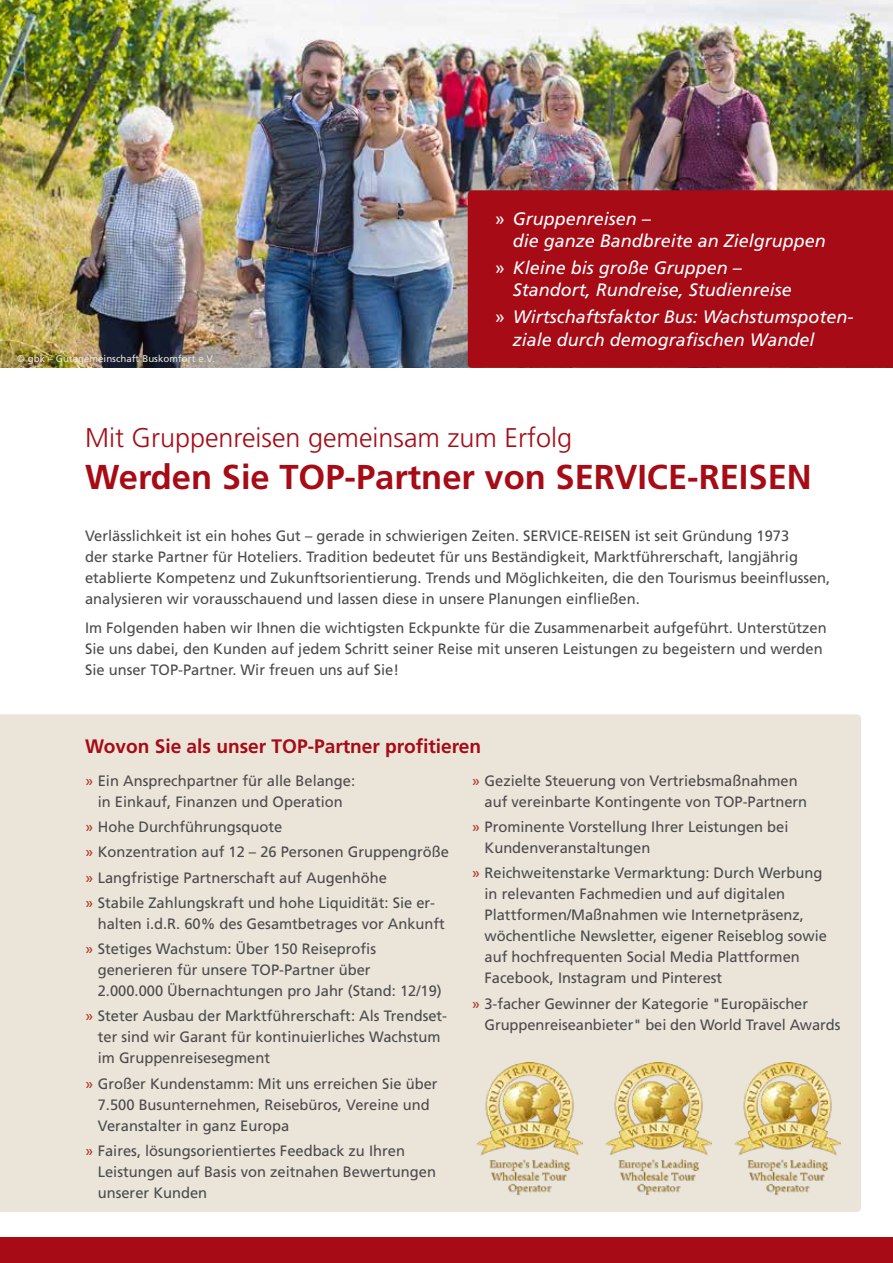
<style>
.page{position:relative;width:893px;height:1263px;background:#fff}
.page>*{position:absolute;margin:0;border:0;box-sizing:border-box;transform-origin:0 0}
.t1{font:700 34.5px "Frutiger LT Std";color:#a60b16}
.t2{font:300 27px "Frutiger LT Std";color:#a60b16}
.t3{font:700 19.5px "Frutiger LT Std";color:#a60b16}
.t4{font:italic 18px/22.5px "Frutiger LT Std";color:#fff}
.t5{font:15px/21px "Frutiger LT Std";color:#4b4b4d}
.t6{font:9.75px "Frutiger LT Std";color:#eae4d9}
.s1{font-style:normal}
.s2{color:#b33725}
</style>
<div class="page">
<div style="left:0;top:714px;width:861px;height:498px;background:#eae4d9"></div>
<div style="left:0;top:1237px;width:893px;height:26px;background:#a60b16"></div>
<img style="left:476px;top:1062px;width:107px;height:134px">
<img style="left:605px;top:1062px;width:106px;height:134px">
<img style="left:734px;top:1062px;width:106px;height:134px">
<img style="left:0;top:0;width:893px;height:368px">
<div style="left:468px;top:190px;width:425px;height:178px;background:#a60b16"></div>
<p class="t6" style="left:17px;top:353px;width:199px">© gbk – Gütegemeinschaft Buskomfort e.V.</p>
<p class="t4" style="left:513px;top:207px;width:315px;text-indent:-18px"><span class="s1">»</span> Gruppenreisen –<br>die ganze Bandbreite an Zielgruppen</p>
<p class="t4" style="left:513px;top:256px;width:281px;text-indent:-18px"><span class="s1">»</span> Kleine bis große Gruppen –<br>Standort, Rundreise, Studienreise</p>
<p class="t4" style="left:513px;top:306px;width:342px;text-indent:-18px"><span class="s1">»</span> Wirtschaftsfaktor Bus: Wachstumspoten&shy;ziale durch demografischen Wandel</p>
<h2 class="t2" style="left:85px;top:423px;width:489px">Mit Gruppenreisen gemeinsam zum Erfolg</h2>
<h1 class="t1" style="left:85px;top:457px;width:728px">Werden Sie TOP-Partner von SERVICE-REISEN</h1>
<p class="t5" style="left:85px;top:525px;width:747px">Verlässlichkeit ist ein hohes Gut – gerade in schwierigen Zeiten. SERVICE-REISEN ist seit Gründung 1973<br>der starke Partner für Hoteliers. Tradition bedeutet für uns Beständigkeit, Marktführerschaft, langjährig etablierte Kompetenz und Zukunftsorientierung. Trends und Möglichkeiten, die den Tourismus beeinflussen, analysieren wir vorausschauend und lassen diese in unsere Planungen einfließen.</p>
<p class="t5" style="left:85px;top:617px;width:743px">Im Folgenden haben wir Ihnen die wichtigsten Eckpunkte für die Zusammenarbeit aufgeführt. Unterstützen<br>Sie uns dabei, den Kunden auf jedem Schritt seiner Reise mit unseren Leistungen zu begeistern und werden<br>Sie unser TOP-Partner. Wir freuen uns auf Sie!</p>
<h3 class="t3" style="left:85px;top:735px;width:398px">Wovon Sie als unser TOP-Partner profitieren</h3>
<p class="t5" style="left:85px;top:770px;width:272px;text-align:center"><span class="s2">»</span> Ein Ansprechpartner für alle Belange: in Einkauf, Finanzen und Operation</p>
<p class="t5" style="left:85px;top:814px;width:366px;line-height:25.2px"><span class="s2">»</span> Hohe Durchführungsquote<br><span class="s2">»</span> Konzentration auf 12 – 26 Personen Gruppengröße <span class="s2">»</span> Langfristige Partnerschaft auf Augenhöhe<br><span class="s2">»</span> Stabile Zahlungskraft und hohe Liquidität: Sie er-</p>
<p class="t5" style="left:85px;top:911px;width:361px;line-height:25.2px;text-indent:13px">halten i.d.R. 60% des Gesamtbetrages vor Ankunft <span class="s2">»</span> Stetiges Wachstum: Über 150 Reiseprofis</p>
<p class="t5" style="left:98px;top:959px;width:345px">generieren für unsere TOP-Partner über<br>2.000.000 Übernachtungen pro Jahr (Stand: 12/19)</p>
<p class="t5" style="left:98px;top:1006px;width:351px;text-indent:-13px"><span class="s2">»</span> Steter Ausbau der Marktführerschaft: Als Trendset&shy;ter sind wir Garant für kontinuierliches Wachstum im Gruppenreisesegment</p>
<p class="t5" style="left:98px;top:1073px;width:341px;text-indent:-13px"><span class="s2">»</span> Großer Kundenstamm: Mit uns erreichen Sie über<br>7.500 Busunternehmen, Reisebüros, Vereine und<br>Veranstalter in ganz Europa</p>
<p class="t5" style="left:98px;top:1140px;width:340px;text-indent:-13px"><span class="s2">»</span> Faires, lösungsorientiertes Feedback zu Ihren<br>Leistungen auf Basis von zeitnahen Bewertungen unserer Kunden</p>
<p class="t5" style="left:485px;top:770px;width:324px;text-indent:-13px"><span class="s2">»</span> Gezielte Steuerung von Vertriebsmaßnahmen auf vereinbarte Kontingente von TOP-Partnern</p>
<p class="t5" style="left:485px;top:816px;width:305px;text-indent:-13px"><span class="s2">»</span> Prominente Vorstellung Ihrer Leistungen bei<br>Kundenveranstaltungen</p>
<p class="t5" style="left:485px;top:863px;width:344px;text-indent:-13px"><span class="s2">»</span> Reichweitenstarke Vermarktung: Durch Werbung in relevanten Fachmedien und auf digitalen Plattformen/Maßnahmen wie Internetpräsenz, wöchentliche Newsletter, eigener Reiseblog sowie auf hochfrequenten Social Media Plattformen Facebook, Instagram und Pinterest</p>
<p class="t5" style="left:485px;top:993px;width:357px;text-indent:-13px"><span class="s2">»</span> 3-facher Gewinner der Kategorie "Europäischer<br>Gruppenreiseanbieter" bei den World Travel Awards</p>
</div>
